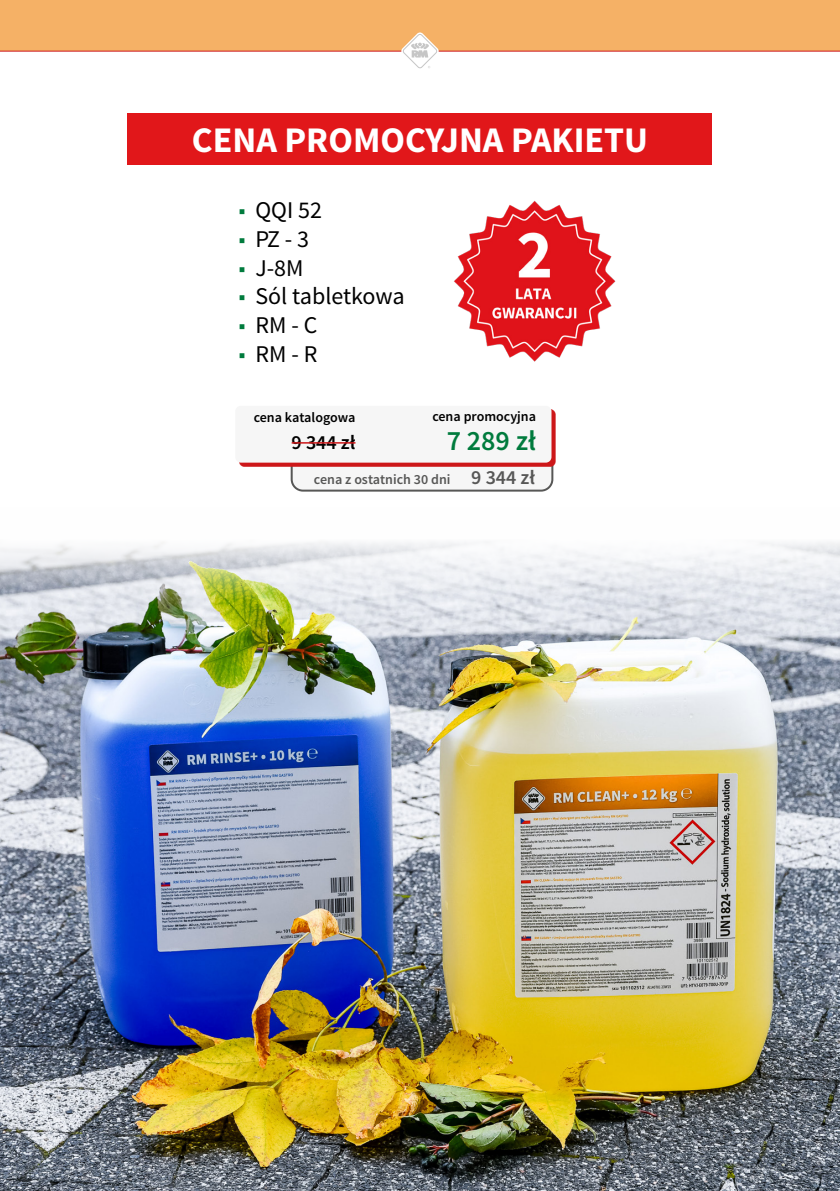
<style>
.page{position:relative;width:840px;height:1191px;background:#fff}
.page>*{position:absolute;margin:0;border:0;box-sizing:border-box;transform-origin:0 0}
.t1{font:700 36px "Source Sans Pro";color:#fff}
.t2{font:600 28px "Source Sans Pro";color:#007b3d}
.t3{font:24px "Source Sans Pro";color:#000}
.t4{font:600 20px "Source Sans Pro";color:#000}
.t5{font:600 14px "Source Sans Pro";color:#000}
.t6{font:600 14px "Source Sans Pro";color:#575756}
.s1{color:#007b3d}
.s2{font-size:20px}
</style>
<div class="page">
<div style="left:0;top:0;width:839px;height:50px;background:#f5b166"></div>
<hr style="left:0;top:51px;width:839px;height:1px;background:#cd1719">
<svg style="left:401px;top:32px;width:37px;height:37px"></svg>
<img style="left:454px;top:200px;width:162px;height:162px">
<img style="left:0;top:542px;width:839px;height:649px">
<div style="left:128px;top:113px;width:583px;height:51px;background:#e1171a"></div>
<div style="left:291px;top:410px;width:261px;height:80px;background:#f6f6f6;border-radius:11px"></div>
<div style="left:290px;top:409px;width:263px;height:82px;border:2px solid #575756;border-radius:11px"></div>
<svg style="left:239px;top:410px;width:316px;height:57px;background:#d33c3e"></svg>
<div style="left:235px;top:406px;width:316px;height:56px;background:#f6f6f6;border-radius:6px"></div>
<hr style="left:291px;top:442px;width:64px;height:1px;background:#cd1719">
<h1 class="t1" style="left:192px;top:117px;width:457px">CENA PROMOCYJNA PAKIETU</h1>
<p class="t3" style="left:238px;top:195px;width:85px"><span class="s1">■</span> QQI 52</p>
<p class="t3" style="left:238px;top:224px;width:72px"><span class="s1">■</span> PZ - 3</p>
<p class="t3" style="left:238px;top:253px;width:67px"><span class="s1">■</span> J-8M</p>
<p class="t3" style="left:238px;top:281px;width:168px"><span class="s1">■</span> Sól tabletkowa</p>
<p class="t3" style="left:238px;top:310px;width:80px"><span class="s1">■</span> RM - C</p>
<p class="t3" style="left:238px;top:339px;width:81px"><span class="s1">■</span> RM - R</p>
<p class="t5" style="left:253px;top:408px;width:103px">cena katalogowa</p>
<p class="t5" style="left:432px;top:408px;width:105px">cena promocyjna</p>
<p class="t4" style="left:291px;top:429px;width:65px">9 344 zł</p>
<p class="t2" style="left:446px;top:423px;width:91px">7 289 zł</p>
<p class="t6" style="left:314px;top:470px;width:222px">cena z ostatnich 30 dni <span class="s2">9 344 zł</span></p>
</div>
